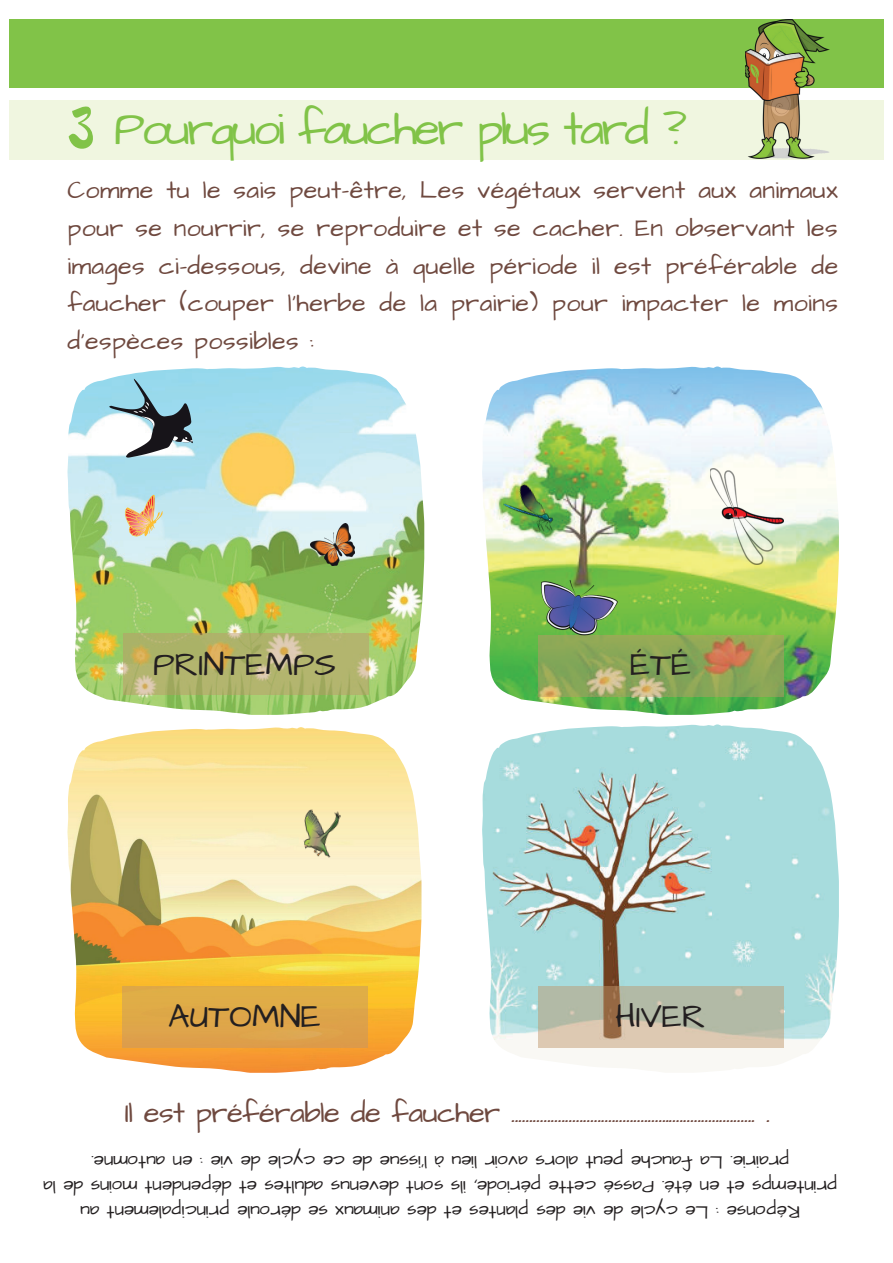
<style>
.page{position:relative;width:893px;height:1263px;background:#fff}
.page>*{position:absolute;margin:0;border:0;box-sizing:border-box;transform-origin:0 0}
.t1{font:48px "Architects Daughter";letter-spacing:-.065em;color:#81c348}
.t2{font:33.6px "Architects Daughter";color:#231f20}
.t3{font:29.25px "Architects Daughter";letter-spacing:-.02em;color:#6f493f}
.t4{font:25.05px/37.5px "Architects Daughter";letter-spacing:.015em;color:#6f493f;text-align:justify}
.t5{font:18.75px/25px "Architects Daughter";color:#231f20;text-align:center}
.s1{font-family:"Brusher";font-size:50.1px}
</style>
<div class="page">
<div style="left:9px;top:100px;width:875px;height:59px;background:#f0f6e0"></div>
<img style="left:482px;top:366px;width:357px;height:349px">
<img style="left:67px;top:366px;width:357px;height:349px">
<img style="left:67px;top:727px;width:354px;height:346px">
<img style="left:482px;top:724px;width:357px;height:348px">
<svg style="left:123px;top:634px;width:246px;height:61px;background:#b5b46f"></svg>
<svg style="left:538px;top:987px;width:246px;height:61px;background:#beb9a3"></svg>
<div style="left:122px;top:987px;width:246px;height:61px;background:#dea648"></div>
<svg style="left:538px;top:636px;width:246px;height:61px;background:#97a45b"></svg>
<img style="left:311px;top:523px;width:44px;height:43px">
<svg style="left:125px;top:494px;width:38px;height:43px;background:#dcc5ac"></svg>
<svg style="left:109px;top:379px;width:84px;height:79px"></svg>
<img style="left:710px;top:469px;width:73px;height:95px">
<img style="left:523px;top:556px;width:108px;height:108px">
<img style="left:489px;top:466px;width:80px;height:90px">
<img style="left:298px;top:805px;width:49px;height:56px">
<div style="left:10px;top:19px;width:874px;height:69px;background:#81c348"></div>
<img style="left:745px;top:19px;width:84px;height:139px">
<h1 class="t1" style="left:67px;top:96px;width:621px"><span class="s1">3</span> Pourquoi faucher plus tard ?</h1>
<p class="t4" style="left:67px;top:173px;width:772px">Comme tu le sais peut-être, Les végétaux servent aux animaux pour se nourrir, se reproduire et se cacher. En observant les images ci-dessous, devine à quelle période il est préférable de faucher (couper l'herbe de la prairie) pour impacter le moins d'espèces possibles :</p>
<h2 class="t2" style="left:153px;top:642px;width:185px">PRINTEMPS</h2>
<h2 class="t2" style="left:630px;top:642px;width:62px">ÉTÉ</h2>
<h2 class="t2" style="left:168px;top:993px;width:154px">AUTOMNE</h2>
<h2 class="t2" style="left:615px;top:993px;width:92px">HIVER</h2>
<p class="t3" style="left:125px;top:1093px;width:647px">Il est préférable de faucher ................................................................... .</p>
<p class="t5" style="left:837px;top:1224px;width:796px;rotate:-180deg">Réponse : Le cycle de vie des plantes et des animaux se déroule principalement au printemps et en été. Passé cette période, ils sont devenus adultes et dépendent moins de la prairie. La fauche peut alors avoir lieu à l'issue de ce cycle de vie : en automne.</p>
</div>
